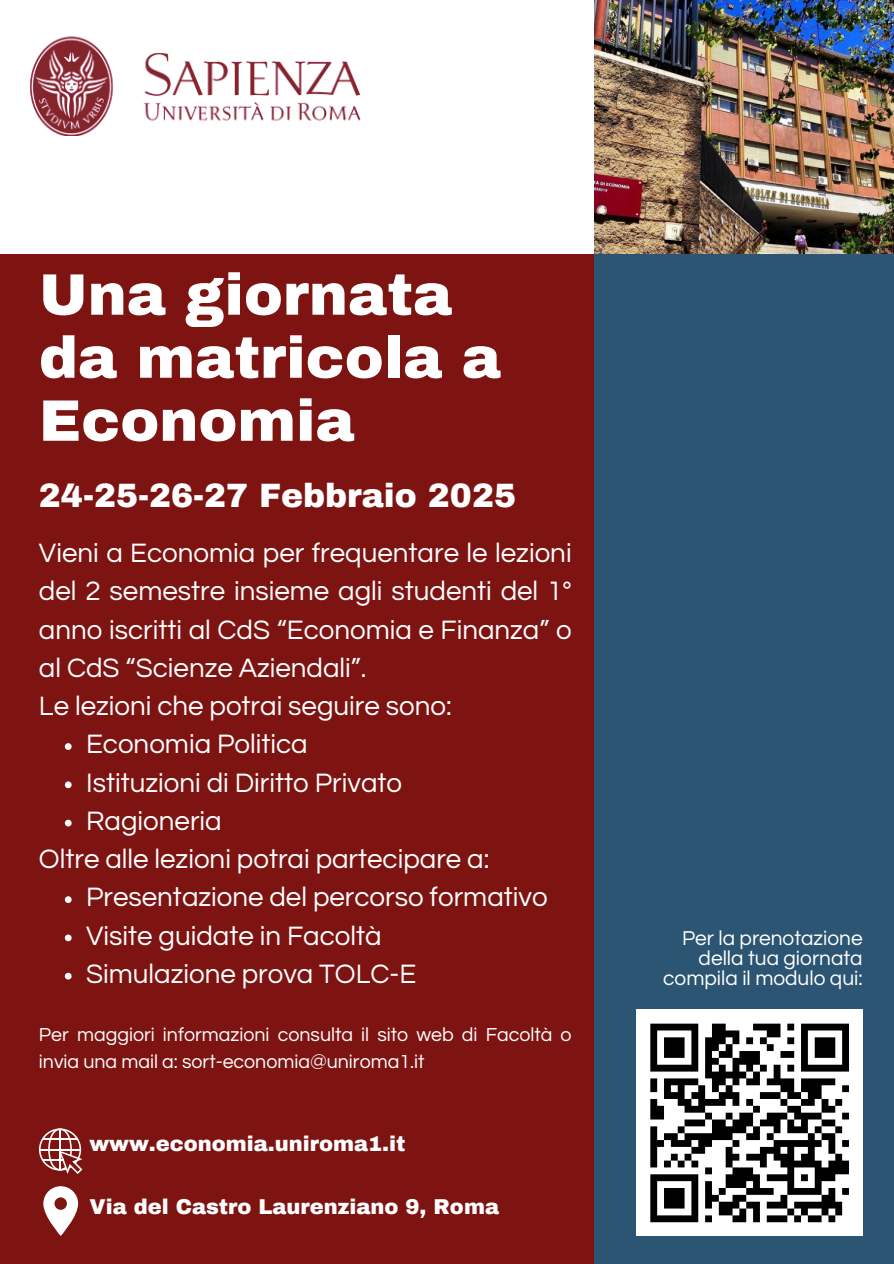
<style>
.page{position:relative;width:894px;height:1264px;background:#fff}
.page>*{position:absolute;margin:0;border:0;box-sizing:border-box;transform-origin:0 0}
.t1{font:900 58.5px/63px "Archivo";color:#fff}
.t2{font:900 33px "Archivo";color:#fff}
.t3{font:27.75px/38.2px "Questrial";color:#fff}
.t4{font:900 21px "Archivo";color:#fff}
.t5{font:20.85px/20.2px "Questrial";color:#fff;text-align:right}
.t6{font:19.5px/27px "Questrial";color:#fff}
</style>
<div class="page">
<div style="left:0;top:254px;width:594px;height:1009px;background:#7d1412"></div>
<div style="left:594px;top:254px;width:299px;height:1009px;background:#2b5572"></div>
<svg style="left:43px;top:1186px;width:35px;height:49px"></svg>
<img style="left:30px;top:36px;width:331px;height:99px">
<img style="left:594px;top:0;width:299px;height:254px">
<svg style="left:39px;top:1128px;width:43px;height:46px"></svg>
<svg style="left:65px;top:743px;width:7px;height:7px"></svg>
<svg style="left:65px;top:781px;width:7px;height:7px"></svg>
<svg style="left:65px;top:819px;width:7px;height:7px"></svg>
<svg style="left:65px;top:896px;width:7px;height:7px"></svg>
<svg style="left:65px;top:934px;width:7px;height:7px"></svg>
<svg style="left:65px;top:972px;width:7px;height:7px"></svg>
<div style="left:636px;top:1009px;width:226px;height:226px;background:#fff"></div>
<svg style="left:650px;top:1023px;width:199px;height:200px"></svg>
<p class="t1" style="left:39px;top:264px;width:463px">Una giornata da matricola a<br>Economia</p>
<h1 class="t2" style="left:39px;top:478px;width:478px">24-25-26-27 Febbraio 2025</h1>
<p class="t3" style="left:39px;top:534px;width:534px">Vieni a Economia per frequentare le lezioni del 2 semestre insieme agli studenti del 1° anno iscritti al CdS “Economia e Finanza” o al CdS “Scienze Aziendali”.<br>Le lezioni che potrai seguire sono:</p>
<p class="t3" style="left:86px;top:725px;width:223px">Economia Politica</p>
<p class="t3" style="left:86px;top:764px;width:317px">Istituzioni di Diritto Privato</p>
<h3 class="t3" style="left:86px;top:802px;width:137px">Ragioneria</h3>
<p class="t3" style="left:39px;top:840px;width:452px">Oltre alle lezioni potrai partecipare a:</p>
<p class="t3" style="left:86px;top:878px;width:463px">Presentazione del percorso formativo</p>
<p class="t3" style="left:86px;top:917px;width:297px">Visite guidate in Facoltà</p>
<p class="t3" style="left:86px;top:955px;width:331px">Simulazione prova TOLC-E</p>
<p class="t6" style="left:39px;top:1021px;width:534px">Per maggiori informazioni consulta il sito web di Facoltà o invia una mail a: sort-economia@uniroma1.it</p>
<h3 class="t4" style="left:89px;top:1132px;width:317px">www.economia.uniroma1.it</h3>
<h2 class="t4" style="left:89px;top:1195px;width:411px">Via del Castro Laurenziano 9, Roma</h2>
<p class="t5" style="left:663px;top:928px;width:201px">Per la prenotazione della tua giornata compila il modulo qui:</p>
</div>
